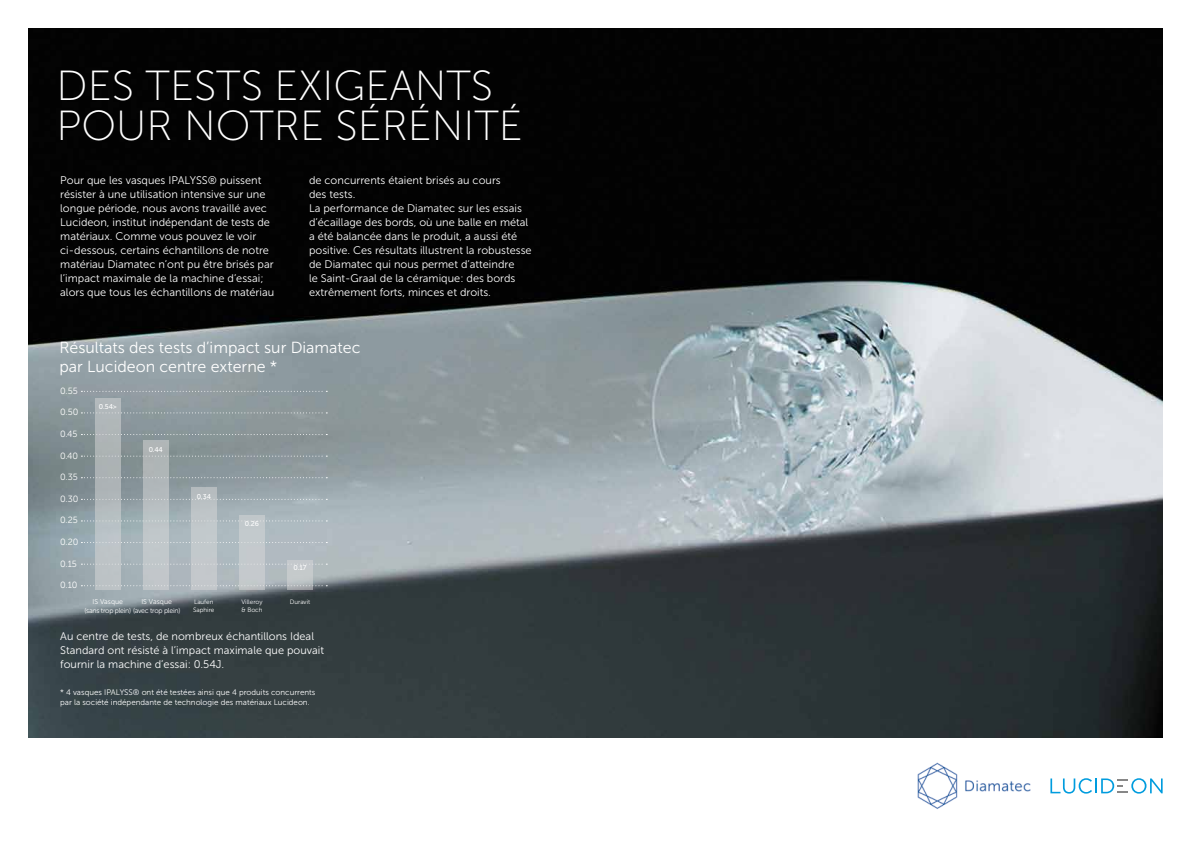
<style>
.page{position:relative;width:1191px;height:842px;background:#fff}
.page>*{position:absolute;margin:0;border:0;box-sizing:border-box;transform-origin:0 0}
.t1{font:42px/40px "Museo Sans 100";color:#fff}
.t2{font:16px/19px "Museo Sans 300";color:#fff}
.t3{font:11px/14px "Museo Sans 300";color:#fff}
.t4{font:9px "Museo Sans 300";color:#fff}
.t5{font:8px/9.6px "Museo Sans 300";color:#fff}
.t6{font:7px/8.4px "Museo Sans 300";letter-spacing:-.035em;color:#fff}
.t7{font:7px "Museo Sans 500";color:#fff}
.t8{font:7px "Museo Sans 300";color:#fff}
.t9{font:6.3px/8.1px "Museo Sans 300";color:#fff}
</style>
<div class="page">
<img style="left:28px;top:28px;width:1134px;height:709px">
<svg style="left:81px;top:391px;width:246px;height:1px"></svg>
<svg style="left:81px;top:412px;width:246px;height:1px"></svg>
<svg style="left:81px;top:434px;width:246px;height:1px"></svg>
<svg style="left:81px;top:456px;width:246px;height:1px"></svg>
<svg style="left:81px;top:477px;width:246px;height:1px"></svg>
<svg style="left:81px;top:499px;width:246px;height:1px"></svg>
<svg style="left:81px;top:520px;width:246px;height:1px"></svg>
<svg style="left:81px;top:542px;width:246px;height:1px"></svg>
<svg style="left:81px;top:564px;width:246px;height:1px"></svg>
<svg style="left:81px;top:585px;width:246px;height:1px"></svg>
<div style="left:95px;top:398px;width:25px;height:192px;background:linear-gradient(to bottom,#abb2b4,#bdc4c8)"></div>
<div style="left:143px;top:441px;width:25px;height:149px;background:linear-gradient(to bottom,#adb3b4,#c6ccd0)"></div>
<div style="left:191px;top:487px;width:25px;height:103px;background:#c2c8cb"></div>
<div style="left:239px;top:515px;width:26px;height:75px;background:#c3c9cd"></div>
<svg style="left:287px;top:560px;width:26px;height:30px"></svg>
<img style="left:917px;top:762px;width:114px;height:47px">
<svg style="left:1050px;top:778px;width:112px;height:16px"></svg>
<h1 class="t1" style="left:57px;top:66px;width:468px">DES TESTS EXIGEANTS<br>POUR NOTRE SÉRÉNITÉ</h1>
<p class="t3" style="left:60px;top:173px;width:215px">Pour que les vasques IPALYSS® puissent résister à une utilisation intensive sur une longue période, nous avons travaillé avec Lucideon, institut indépendant de tests de matériaux. Comme vous pouvez le voir ci-dessous, certains échantillons de notre matériau Diamatec n’ont pu être brisés par l’impact maximale de la machine d’essai; alors que tous les échantillons de matériau</p>
<p class="t3" style="left:309px;top:173px;width:224px">de concurrents étaient brisés au cours<br>des tests.<br>La performance de Diamatec sur les essais d’écaillage des bords, où une balle en métal a été balancée dans le produit, a aussi été positive. Ces résultats illustrent la robustesse de Diamatec qui nous permet d’atteindre<br>le Saint-Graal de la céramique: des bords extrêmement forts, minces et droits.</p>
<h2 class="t2" style="left:59px;top:339px;width:302px">Résultats des tests d’impact sur Diamatec par Lucideon centre externe *</h2>
<p class="t4" style="left:60px;top:386px;width:19px">0.55</p>
<p class="t4" style="left:60px;top:407px;width:20px">0.50</p>
<p class="t4" style="left:60px;top:429px;width:19px">0.45</p>
<p class="t4" style="left:60px;top:451px;width:20px">0.40</p>
<p class="t4" style="left:60px;top:472px;width:19px">0.35</p>
<p class="t4" style="left:60px;top:494px;width:20px">0.30</p>
<p class="t4" style="left:60px;top:515px;width:19px">0.25</p>
<p class="t4" style="left:60px;top:537px;width:20px">0.20</p>
<p class="t4" style="left:60px;top:559px;width:18px">0.15</p>
<p class="t4" style="left:60px;top:580px;width:19px">0.10</p>
<p class="t6" style="left:84px;top:598px;width:97px;text-indent:8px">IS Vasque<br>(sans trop plein) (avec trop plein)</p>
<p class="t7" style="left:99px;top:403px;width:20px">0.54&gt;</p>
<p class="t7" style="left:149px;top:446px;width:16px">0.44</p>
<p class="t7" style="left:197px;top:492px;width:16px">0.34</p>
<p class="t7" style="left:245px;top:520px;width:16px">0.26</p>
<p class="t7" style="left:293px;top:564px;width:15px">0.17</p>
<p class="t8" style="left:141px;top:598px;width:32px">IS Vasque</p>
<p class="t9" style="left:193px;top:598px;width:23px">Laufen<br>Saphire</p>
<p class="t9" style="left:241px;top:597px;width:23px">Villeroy &amp; Boch</p>
<p class="t9" style="left:290px;top:597px;width:22px">Duravit</p>
<p class="t3" style="left:60px;top:629px;width:265px">Au centre de tests, de nombreux échantillons Ideal<br>Standard ont résisté à l’impact maximale que pouvait fournir la machine d’essai: 0.54J.</p>
<p class="t5" style="left:60px;top:687px;width:257px">* 4 vasques IPALYSS® ont été testées ainsi que 4 produits concurrents par la société indépendante de technologie des matériaux Lucideon.</p>
</div>
